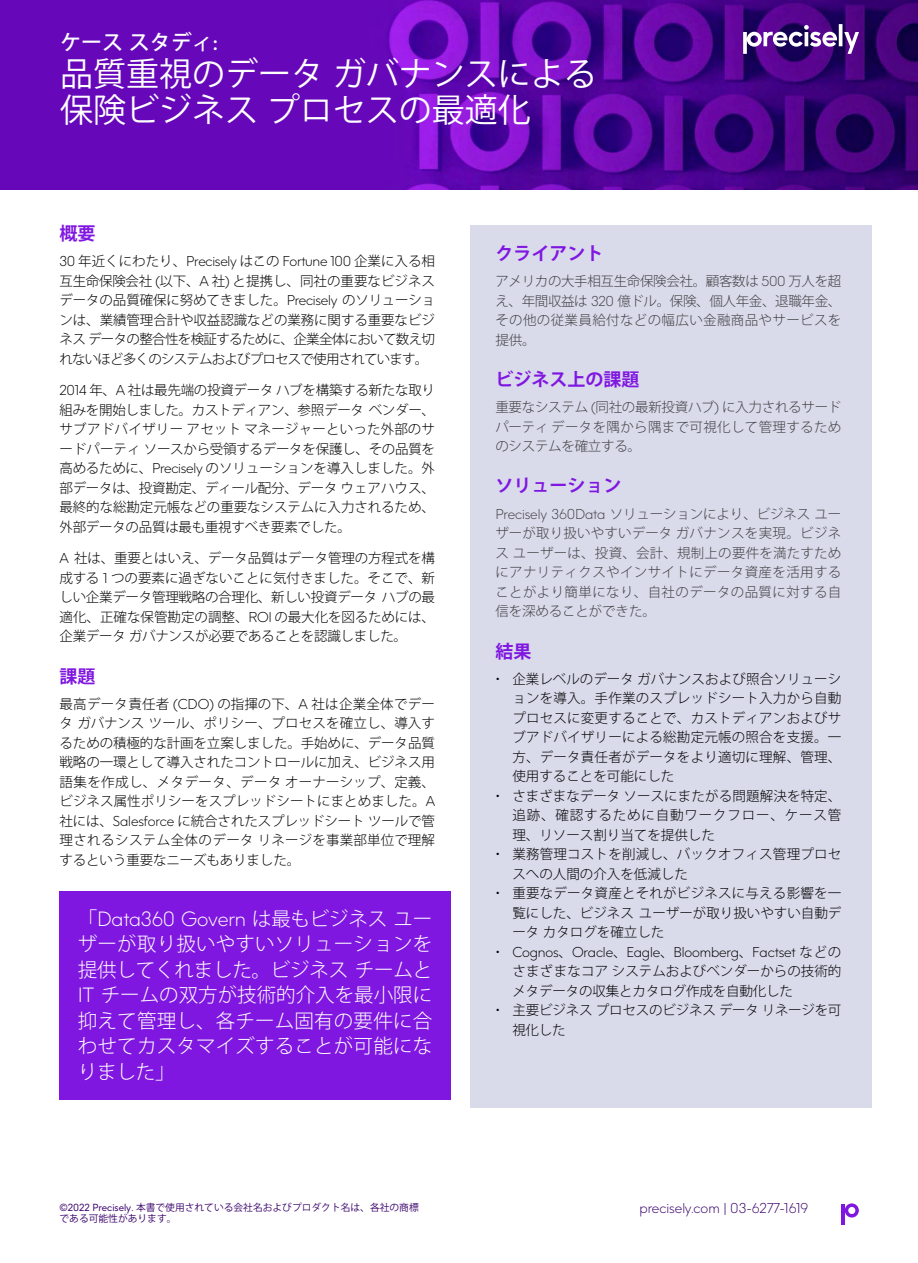
<style>
.page{position:relative;width:918px;height:1263px;background:#fff}
.page>*{position:absolute;margin:0;border:0;box-sizing:border-box;transform-origin:0 0}
.t1{font:33px/36px "Koz Go Pro";color:#fff}
.t2{font:500 21px "Koz Go Pro";color:#fff}
.t3{font:300 19.5px/25.5px "Koz Go Pro";letter-spacing:.01em;color:#fff;text-align:justify}
.t4{font:300 19.5px "Precisely";letter-spacing:-.01em;color:#fff}
.t5{font:700 18px "Koz Go Pro";color:#8017e1}
.t6{font:300 13.5px/19.5px "Koz Go Pro";color:#000;text-align:justify}
.t7{font:300 13.5px/19.5px "Koz Go Pro";letter-spacing:.025em;color:#404042;text-align:justify}
.t8{font:300 13.5px "Precisely";letter-spacing:-.01em;color:#000}
.t9{font:300 13.5px "Precisely";color:#39006b}
.t10{font:9.75px/11.7px "Koz Go Pro";color:#39006b}
.s1{font-family:"Precisely";font-weight:600}
.s2{font-family:"Koz Go Pro"}
.s3{font-family:"Precisely"}
</style>
<div class="page">
<svg style="left:845px;top:1203px;width:14px;height:14px"></svg>
<hr style="left:841px;top:1204px;width:4px;height:20px;background:#8017e1">
<img style="left:0;top:0;width:918px;height:189px">
<div style="left:471px;top:225px;width:401px;height:883px;background:#d9dbeb"></div>
<div style="left:60px;top:891px;width:391px;height:208px;background:#8017e1"></div>
<svg style="left:743px;top:24px;width:116px;height:30px"></svg>
<h2 class="t2" style="left:60px;top:29px;width:159px">ケーススタディ<span class="s1">:</span></h2>
<h1 class="t1" style="left:60px;top:56px;width:538px">品質重視のデータガバナンスによる保険ビジネスプロセスの最適化</h1>
<h3 class="t5" style="left:60px;top:222px;width:37px">概要</h3>
<p class="t8" style="left:60px;top:253px;width:377px">30 <span class="s2">年近くにわたり、</span>Precisely <span class="s2">はこの</span> Fortune 100 <span class="s2">企業に入る相</span></p>
<p class="t6" style="left:60px;top:271px;width:377px">互生命保険会社 <span class="s3">(</span>以下、<span class="s3">A</span> 社<span class="s3">)</span> と提携し、同社の重要なビジネスデータの品質確保に努めてきました。<span class="s3">Precisely</span> のソリューションは、業績管理合計や収益認識などの業務に関する重要なビジネスデータの整合性を検証するために、企業全体において数え切れないほど多くのシステムおよびプロセスで使用されています。</p>
<p class="t6" style="left:60px;top:381px;width:377px"><span class="s3">2014</span> 年、<span class="s3">A</span> 社は最先端の投資データハブを構築する新たな取り組みを開始しました。カストディアン、参照データベンダー、サブアドバイザリーアセットマネージャーといった外部のサードパーティソースから受領するデータを保護し、その品質を高めるために、<span class="s3">Precisely</span> のソリューションを導入しました。外部データは、投資勘定、ディール配分、データウェアハウス、最終的な総勘定元帳などの重要なシステムに入力されるため、外部データの品質は最も重視すべき要素でした。</p>
<p class="t6" style="left:60px;top:549px;width:377px"><span class="s3">A</span> 社は、重要とはいえ、データ品質はデータ管理の方程式を構成する <span class="s3">1</span> つの要素に過ぎないことに気付きました。そこで、新しい企業データ管理戦略の合理化、新しい投資データハブの最適化、正確な保管勘定の調整、<span class="s3">ROI</span> の最大化を図るためには、企業データガバナンスが必要であることを認識しました。</p>
<h3 class="t5" style="left:60px;top:664px;width:37px">課題</h3>
<p class="t6" style="left:60px;top:694px;width:377px">最高データ責任者 <span class="s3">(CDO)</span> の指揮の下、<span class="s3">A</span> 社は企業全体でデータガバナンスツール、ポリシー、プロセスを確立し、導入するための積極的な計画を立案しました。手始めに、データ品質戦略の一環として導入されたコントロールに加え、ビジネス用語集を作成し、メタデータ、データオーナーシップ、定義、ビジネス属性ポリシーをスプレッドシートにまとめました。<span class="s3">A</span>社には、<span class="s3">Salesforce</span> に統合されたスプレッドシートツールで管理されるシステム全体のデータリネージを事業部単位で理解するという重要なニーズもありました。</p>
<h3 class="t4" style="left:78px;top:906px;width:356px"><span class="s2">「</span>Data360 Govern <span class="s2">は最もビジネスユー</span></h3>
<h3 class="t3" style="left:78px;top:931px;width:356px">ザーが取り扱いやすいソリューションを提供してくれました。ビジネスチームと<span class="s3">IT</span> チームの双方が技術的介入を最小限に抑えて管理し、各チーム固有の要件に合わせてカスタマイズすることが可能になりました」</h3>
<h3 class="t5" style="left:495px;top:242px;width:109px">クライアント</h3>
<p class="t7" style="left:495px;top:272px;width:348px">アメリカの大手相互生命保険会社。顧客数は <span class="s3">500</span> 万人を超え、年間収益は <span class="s3">320</span> 億ドル。保険、個人年金、退職年金、その他の従業員給付などの幅広い金融商品やサービスを提供。</p>
<h3 class="t5" style="left:495px;top:368px;width:145px">ビジネス上の課題</h3>
<p class="t7" style="left:495px;top:398px;width:348px">重要なシステム <span class="s3">(</span>同社の最新投資ハブ<span class="s3">)</span> に入力されるサードパーティデータを隅から隅まで可視化して管理するためのシステムを確立する。</p>
<h3 class="t5" style="left:495px;top:474px;width:127px">ソリューション</h3>
<p class="t7" style="left:495px;top:504px;width:348px"><span class="s3">Precisely 360Data</span> ソリューションにより、ビジネスユーザーが取り扱いやすいデータガバナンスを実現。ビジネスユーザーは、投資、会計、規制上の要件を満たすためにアナリティクスやインサイトにデータ資産を活用することがより簡単になり、自社のデータの品質に対する自信を深めることができた。</p>
<h3 class="t5" style="left:495px;top:639px;width:37px">結果</h3>
<p class="t6" style="left:512px;top:669px;width:331px;text-indent:-17px"><span class="s3">•</span> 企業レベルのデータガバナンスおよび照合ソリューションを導入。手作業のスプレッドシート入力から自動プロセスに変更することで、カストディアンおよびサブアドバイザリーによる総勘定元帳の照合を支援。一方、データ責任者がデータをより適切に理解、管理、使用することを可能にした</p>
<p class="t6" style="left:512px;top:786px;width:331px;text-indent:-17px"><span class="s3">•</span> さまざまなデータソースにまたがる問題解決を特定、追跡、確認するために自動ワークフロー、ケース管理、リソース割り当てを提供した</p>
<p class="t6" style="left:512px;top:845px;width:330px;text-indent:-17px"><span class="s3">•</span> 業務管理コストを削減し、バックオフィス管理プロセスへの人間の介入を低減した</p>
<p class="t6" style="left:512px;top:884px;width:331px;text-indent:-17px"><span class="s3">•</span> 重要なデータ資産とそれがビジネスに与える影響を一覧にした、ビジネスユーザーが取り扱いやすい自動データカタログを確立した</p>
<p class="t8" style="left:495px;top:943px;width:348px">• Cognos<span class="s2">、</span>Oracle<span class="s2">、</span>Eagle<span class="s2">、</span>Bloomberg<span class="s2">、</span>Factset <span class="s2">などの</span></p>
<p class="t6" style="left:512px;top:961px;width:331px">さまざまなコアシステムおよびベンダーからの技術的メタデータの収集とカタログ作成を自動化した</p>
<p class="t6" style="left:512px;top:1000px;width:331px;text-indent:-17px"><span class="s3">•</span> 主要ビジネスプロセスのビジネスデータリネージを可視化した</p>
<p class="t10" style="left:60px;top:1201px;width:361px"><span class="s3">©2022 Precisely.</span> 本書で使用されている会社名およびプロダクト名は、各社の商標である可能性があります。</p>
<p class="t9" style="left:640px;top:1200px;width:170px">precisely.com | 03-6277-1619</p>
</div>
